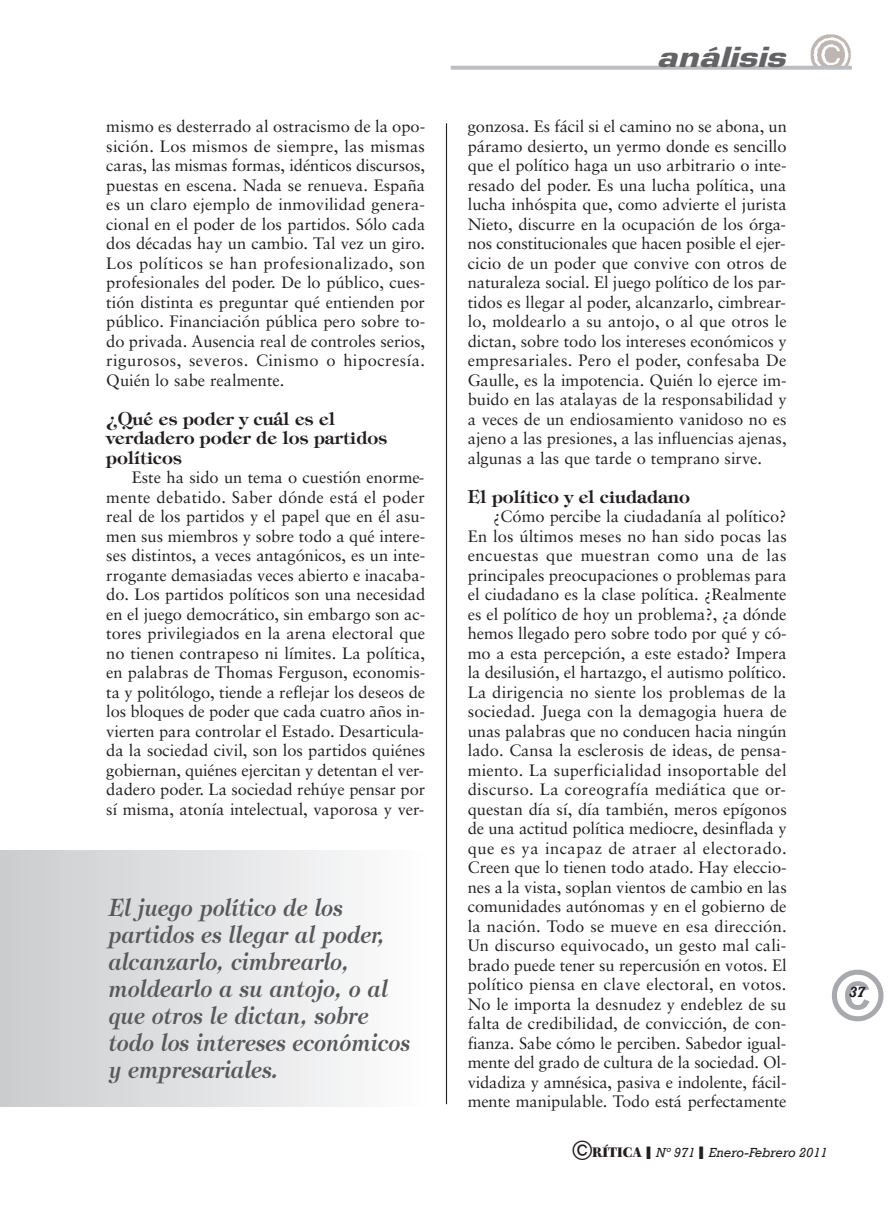
<style>
.page{position:relative;width:893px;height:1212px;background:#fff}
.page>*{position:absolute;margin:0;border:0;box-sizing:border-box;transform-origin:0 0}
.t1{font:700 69px "Rockwell";color:#a8a9ad}
.t2{font:italic 700 27px "Eurostile";letter-spacing:.005em;color:#636366;scale:1.25 1}
.t3{font:italic 600 24px/27px "Tiffany";color:#57585a;scale:.9 1}
.t4{font:600 18px/19.5px "Tiffany";color:#231f20}
.t5{font:16.5px/19.5px "Sabon";color:#231f20;text-align:justify}
.t6{font:italic 700 15px "Rockwell";color:#231f20}
.t7{font:italic 13.5px "Rockwell";color:#231f20}
.s1{font-family:"Helvetica";font-style:normal;font-size:27px}
.s2{font-family:"Bodoni Old Face BE";font-weight:700;font-style:normal}
</style>
<div class="page">
<img style="left:809px;top:34px;width:43px;height:32px">
<svg style="left:451px;top:66px;width:401px;height:4px;background:#c1c2c5"></svg>
<div style="left:0;top:850px;width:425px;height:257px;background:linear-gradient(to right,#cacbce,#fdfdfe)"></div>
<hr style="left:446px;top:123px;width:1px;height:981px;background:#231f20">
<p class="t5" style="left:106px;top:118px;width:320px">mismo es desterrado al ostracismo de la opo&shy;sición. Los mismos de siempre, las mismas caras, las mismas formas, idénticos discursos, puestas en escena. Nada se renueva. España es un claro ejemplo de inmovilidad genera&shy;cional en el poder de los partidos. Sólo cada dos décadas hay un cambio. Tal vez un giro.<br>Los políticos se han profesionalizado, son profesionales del poder. De lo público, cues&shy;tión distinta es preguntar qué entienden por público. Financiación pública pero sobre to&shy;do privada. Ausencia real de controles serios, rigurosos, severos. Cinismo o hipocresía.<br>Quién lo sabe realmente.</p>
<p class="t4" style="left:106px;top:409px;width:283px">¿Qué es poder y cuál es el verdadero poder de los partidos políticos</p>
<p class="t5" style="left:106px;top:469px;width:320px;text-indent:26px">Este ha sido un tema o cuestión enorme&shy;mente debatido. Saber dónde está el poder real de los partidos y el papel que en él asu&shy;men sus miembros y sobre todo a qué intere&shy;ses distintos, a veces antagónicos, es un inte&shy;rrogante demasiadas veces abierto e inacaba&shy;do. Los partidos políticos son una necesidad en el juego democrático, sin embargo son ac&shy;tores privilegiados en la arena electoral que no tienen contrapeso ni límites. La política, en palabras de Thomas Ferguson, economis&shy;ta y politólogo, tiende a reflejar los deseos de los bloques de poder que cada cuatro años in&shy;vierten para controlar el Estado. Desarticula&shy;da la sociedad civil, son los partidos quiénes gobiernan, quiénes ejercitan y detentan el ver&shy;dadero poder. La sociedad rehúye pensar por sí misma, atonía intelectual, vaporosa y ver-</p>
<p class="t3" style="left:108px;top:894px;width:337px">El juego político de los partidos es llegar al poder, alcanzarlo, cimbrearlo, moldearlo a su antojo, o al que otros le dictan, sobre todo los intereses económicos y empresariales.</p>
<p class="t2" style="left:657px;top:47px;width:105px">análisis</p>
<p class="t5" style="left:468px;top:118px;width:321px">gonzosa. Es fácil si el camino no se abona, un páramo desierto, un yermo donde es sencillo que el político haga un uso arbitrario o inte&shy;resado del poder. Es una lucha política, una lucha inhóspita que, como advierte el jurista Nieto, discurre en la ocupación de los órga&shy;nos constitucionales que hacen posible el ejer&shy;cicio de un poder que convive con otros de naturaleza social. El juego político de los par&shy;tidos es llegar al poder, alcanzarlo, cimbrear&shy;lo, moldearlo a su antojo, o al que otros le dictan, sobre todo los intereses económicos y empresariales. Pero el poder, confesaba De Gaulle, es la impotencia. Quién lo ejerce im&shy;buido en las atalayas de la responsabilidad y a veces de un endiosamiento vanidoso no es ajeno a las presiones, a las influencias ajenas, algunas a las que tarde o temprano sirve.</p>
<p class="t4" style="left:468px;top:487px;width:224px">El político y el ciudadano</p>
<p class="t5" style="left:468px;top:508px;width:321px;text-indent:26px">¿Cómo percibe la ciudadanía al político?<br>En los últimos meses no han sido pocas las encuestas que muestran como una de las principales preocupaciones o problemas para el ciudadano es la clase política. ¿Realmente es el político de hoy un problema?, ¿a dónde hemos llegado pero sobre todo por qué y có&shy;mo a esta percepción, a este estado? Impera la desilusión, el hartazgo, el autismo político.<br>La dirigencia no siente los problemas de la sociedad. Juega con la demagogia huera de unas palabras que no conducen hacia ningún lado. Cansa la esclerosis de ideas, de pensa&shy;miento. La superficialidad insoportable del discurso. La coreografía mediática que or&shy;questan día sí, día también, meros epígonos de una actitud política mediocre, desinflada y que es ya incapaz de atraer al electorado.<br>Creen que lo tienen todo atado. Hay eleccio&shy;nes a la vista, soplan vientos de cambio en las comunidades autónomas y en el gobierno de la nación. Todo se mueve en esa dirección.<br>Un discurso equivocado, un gesto mal cali&shy;brado puede tener su repercusión en votos. El político piensa en clave electoral, en votos.<br>No le importa la desnudez y endeblez de su falta de credibilidad, de convicción, de con&shy;fianza. Sabe cómo le perciben. Sabedor igual&shy;mente del grado de cultura de la sociedad. Ol&shy;vidadiza y amnésica, pasiva e indolente, fácil&shy;mente manipulable. Todo está perfectamente</p>
<p class="t1" style="left:832px;top:952px;width:53px">©</p>
<p class="t6" style="left:849px;top:983px;width:18px">37</p>
<p class="t7" style="left:572px;top:1144px;width:257px"><span class="s1">©</span><span class="s2">RÍTICA</span> ❙ Nº 971 ❙ Enero-Febrero 2011</p>
</div>
